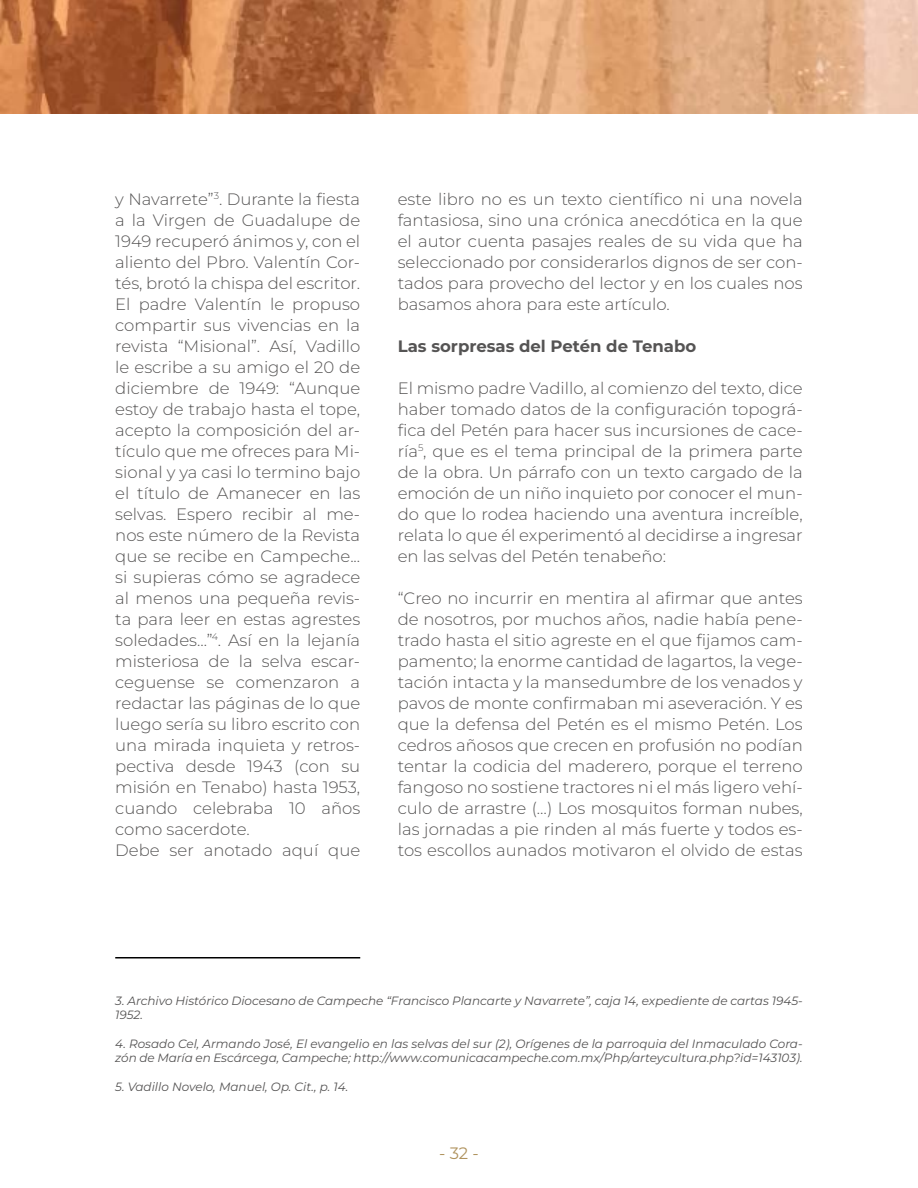
<style>
.page{position:relative;width:918px;height:1188px;background:#fff}
.page>*{position:absolute;margin:0;border:0;box-sizing:border-box;transform-origin:0 0}
.t1{font:16.5px/21px "Montserrat Light 2";color:#555454;text-align:justify}
.t2{font:300 16.5px/21px "Montserrat";color:#555454}
.t3{font:700 16.5px "Montserrat";color:#555454}
.t4{font:16.5px "Montserrat";color:#b0935e}
.t5{font:italic 12px/14.4px "Montserrat";color:#555454}
.t6{font:12px "Montserrat Italic 2";color:#555454}
.s1{font-family:"Montserrat Light 2";font-weight:400}
</style>
<div class="page">
<img style="left:0;top:0;width:918px;height:114px">
<hr style="left:115px;top:957px;width:245px;height:1px;background:#000">
<p class="t2" style="left:115px;top:188px;width:247px"><span class="s1">y Navarrete”</span><sup>3</sup>. Durante la fiesta</p>
<p class="t1" style="left:115px;top:209px;width:247px;text-align:left">a la Virgen de Guadalupe de<br>1949 recuperó ánimos y, con el aliento del Pbro. Valentín Cor&shy;tés, brotó la chispa del escritor.<br>El padre Valentín le propuso compartir sus vivencias en la revista “Misional”. Así, Vadillo le escribe a su amigo el 20 de diciembre de 1949: “Aunque estoy de trabajo hasta el tope, acepto la composición del ar&shy;tículo que me ofreces para Mi&shy;sional y ya casi lo termino bajo el título de Amanecer en las selvas. Espero recibir al me&shy;nos este número de la Revista que se recibe en Campeche... si supieras cómo se agradece al menos una pequeña revis&shy;ta para leer en estas agrestes soledades...”<sup>4</sup>. Así en la lejanía misteriosa de la selva escar&shy;ceguense se comenzaron a redactar las páginas de lo que luego sería su libro escrito con una mirada inquieta y retros&shy;pectiva desde 1943 (con su misión en Tenabo) hasta 1953, cuando celebraba 10 años como sacerdote.<br>Debe ser anotado aquí que</p>
<p class="t2" style="left:398px;top:188px;width:407px">este libro no es un texto científico ni una novela</p>
<p class="t1" style="left:398px;top:209px;width:407px">fantasiosa, sino una crónica anecdótica en la que el autor cuenta pasajes reales de su vida que ha seleccionado por considerarlos dignos de ser con&shy;tados para provecho del lector y en los cuales nos basamos ahora para este artículo.</p>
<p class="t3" style="left:398px;top:335px;width:300px">Las sorpresas del Petén de Tenabo</p>
<p class="t1" style="left:398px;top:377px;width:407px">El mismo padre Vadillo, al comienzo del texto, dice</p>
<p class="t2" style="left:398px;top:398px;width:407px">haber tomado datos de la configuración topográ&shy;fica del Petén para hacer sus incursiones de cace<span class="s1">-</span></p>
<p class="t1" style="left:398px;top:440px;width:407px">ría<sup>5</sup>, que es el tema principal de la primera parte de la obra. Un párrafo con un texto cargado de la emoción de un niño inquieto por conocer el mun&shy;do que lo rodea haciendo una aventura increíble, relata lo que él experimentó al decidirse a ingresar en las selvas del Petén tenabeño:</p>
<p class="t2" style="left:398px;top:587px;width:407px">“Creo no incurrir en mentira al afirmar que antes</p>
<p class="t1" style="left:398px;top:608px;width:406px">de nosotros, por muchos años, nadie había pene-</p>
<p class="t2" style="left:398px;top:629px;width:407px">trado hasta el sitio agreste en el que fijamos cam<span class="s1">-</span></p>
<p class="t1" style="left:398px;top:650px;width:406px">pamento; la enorme cantidad de lagartos, la vege&shy;tación intacta y la mansedumbre de los venados y</p>
<p class="t2" style="left:398px;top:692px;width:407px">pavos de monte confirmaban mi aseveración. Y es</p>
<p class="t1" style="left:398px;top:713px;width:407px">que la defensa del Petén es el mismo Petén. Los cedros añosos que crecen en profusión no podían tentar la codicia del maderero, porque el terreno fangoso no sostiene tractores ni el más ligero vehí&shy;culo de arrastre (…) Los mosquitos forman nubes, las jornadas a pie rinden al más fuerte y todos es&shy;tos escollos aunados motivaron el olvido de estas</p>
<p class="t5" style="left:115px;top:993px;width:689px">3. Archivo Histórico Diocesano de Campeche “Francisco Plancarte y Navarrete”, caja 14, expediente de cartas 1945-<br>1952.</p>
<p class="t6" style="left:115px;top:1036px;width:689px">4. Rosado Cel, Armando José, El evangelio en las selvas del sur (2), Orígenes de la parroquia del Inmaculado Cora-</p>
<p class="t5" style="left:115px;top:1050px;width:689px">zón de María en Escárcega, Campeche; http://www.comunicacampeche.com.mx/Php/arteycultura.php?id=143103).</p>
<p class="t5" style="left:115px;top:1079px;width:235px">5. Vadillo Novelo, Manuel, Op. Cit., p. 14.</p>
<p class="t4" style="left:439px;top:1142px;width:41px">- 32 -</p>
</div>
